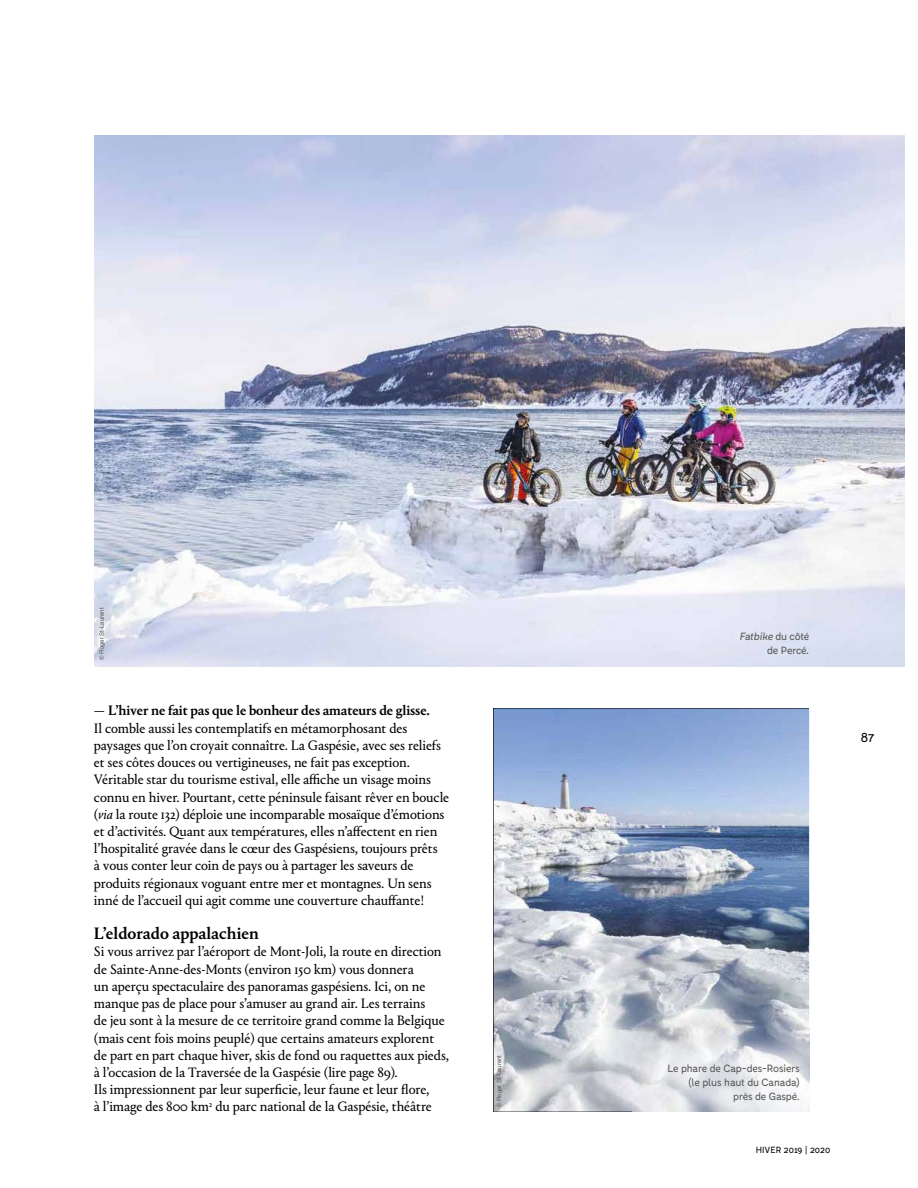
<style>
.page{position:relative;width:918px;height:1188px;background:#fff}
.page>*{position:absolute;margin:0;border:0;box-sizing:border-box;transform-origin:0 0}
.t1{font:500 17.25px "Portrait Text";color:#000}
.t2{font:14.25px/17.2px "Portrait Text";letter-spacing:-.01em;color:#000}
.t3{font:500 14.25px "Portrait Text";letter-spacing:-.01em;color:#000}
.t4{font:13.5px "Fabrik";color:#000}
.t5{font:10.5px/14.2px "Fabrik";letter-spacing:-.01em;color:#575756;text-align:right}
.t6{font:9px "Fabrik";letter-spacing:.02em;color:#000}
.t7{font:6px "Helvetica";color:#575756}
.s1{font-style:italic}
</style>
<div class="page">
<img style="left:94px;top:136px;width:811px;height:530px">
<img style="left:494px;top:709px;width:315px;height:403px">
<img style="left:633px;top:1029px;width:176px;height:83px">
<p class="t7" style="left:99px;top:660px;width:53px;rotate:-90deg">© Roger St-Laurent</p>
<p class="t3" style="left:94px;top:705px;width:338px">— L’hiver ne fait pas que le bonheur des amateurs de glisse.</p>
<p class="t2" style="left:94px;top:721px;width:357px">Il comble aussi les contemplatifs en métamorphosant des paysages que l’on croyait connaître. La Gaspésie, avec ses reliefs et ses côtes douces ou vertigineuses, ne fait pas exception.<br>Véritable star du tourisme estival, elle affiche un visage moins connu en hiver. Pourtant, cette péninsule faisant rêver en boucle (<span class="s1">via</span> la route 132) déploie une incomparable mosaïque d’émotions et d’activités. Quant aux températures, elles n’affectent en rien l’hospitalité gravée dans le cœur des Gaspésiens, toujours prêts<br>à vous conter leur coin de pays ou à partager les saveurs de produits régionaux voguant entre mer et montagnes. Un sens inné de l’accueil qui agit comme une couverture chauffante !</p>
<p class="t1" style="left:94px;top:927px;width:167px">L’eldorado appalachien</p>
<p class="t2" style="left:94px;top:944px;width:357px">Si vous arrivez par l’aéroport de Mont-Joli, la route en direction de Sainte-Anne-des-Monts (environ 150 km) vous donnera<br>un aperçu spectaculaire des panoramas gaspésiens. Ici, on ne manque pas de place pour s’amuser au grand air. Les terrains<br>de jeu sont à la mesure de ce territoire grand comme la Belgique (mais cent fois moins peuplé) que certains amateurs explorent de part en part chaque hiver, skis de fond ou raquettes aux pieds, à l’occasion de la Traversée de la Gaspésie (lire page 89).<br>Ils impressionnent par leur superficie, leur faune et leur flore,<br>à l’image des 800 km<sup>2</sup> du parc national de la Gaspésie, théâtre</p>
<p class="t7" style="left:497px;top:1107px;width:53px;rotate:-90deg">© Roger St-Laurent</p>
<p class="t5" style="left:740px;top:629px;width:71px">Fatbike du côté de Percé.</p>
<p class="t4" style="left:861px;top:732px;width:15px">87</p>
<p class="t5" style="left:668px;top:1062px;width:134px">Le phare de Cap-des-Rosiers (le plus haut du Canada) près de Gaspé.</p>
<p class="t6" style="left:756px;top:1147px;width:76px">HIVER 2019 | 2020</p>
</div>
